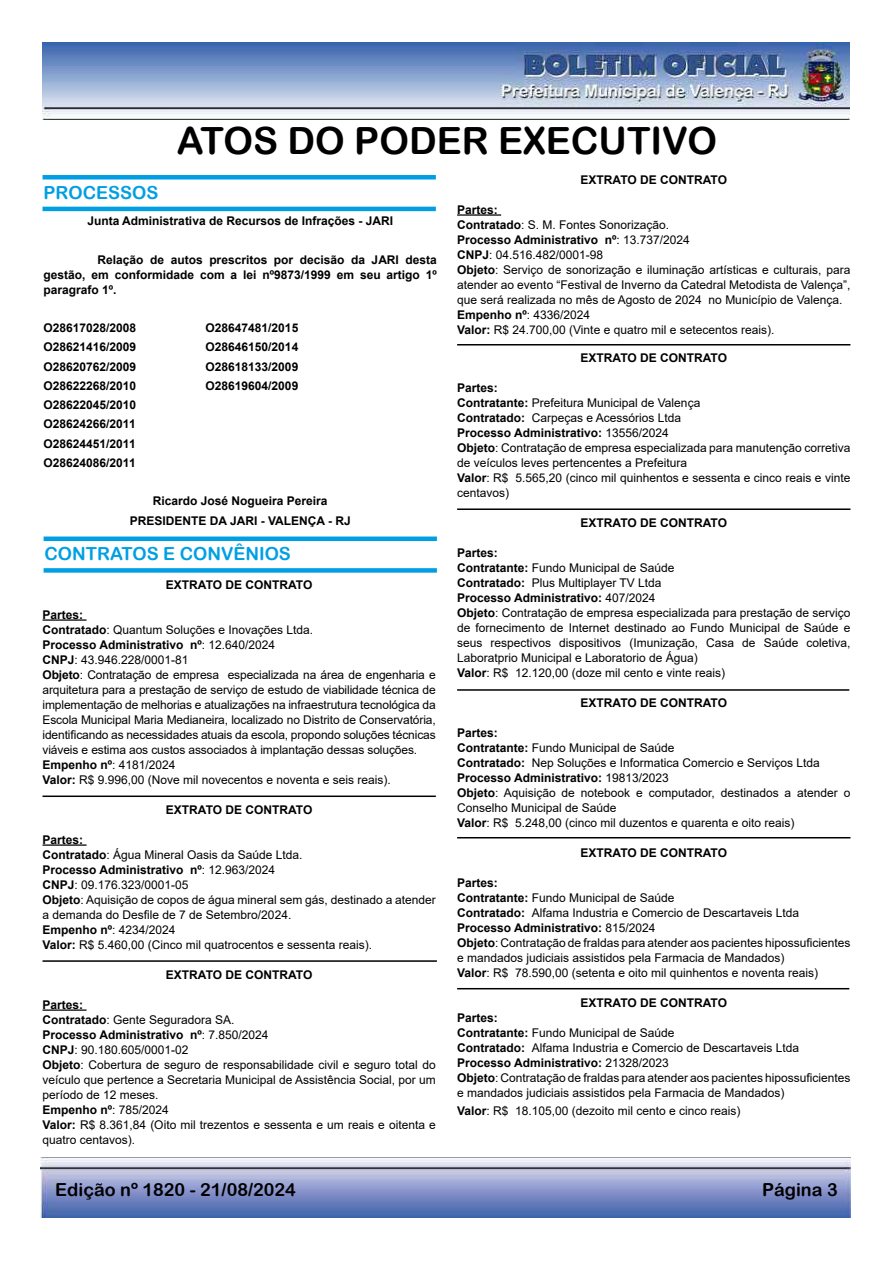
<style>
.page{position:relative;width:893px;height:1263px;background:#fff}
.page>*{position:absolute;margin:0;border:0;box-sizing:border-box;transform-origin:0 0}
.t1{font:37.5px "Arial Rounded MT Bold";color:#000}
.t2{font:18px "Arial Rounded MT Bold";color:#000}
.t3{font:18px "Arial Rounded MT Bold";color:#009fe3}
.t4{font:12px/15px "Arial";color:#000}
.t5{font:700 12px/19.2px "Arial";color:#000;text-align:justify}
.s1{font-weight:700}
</style>
<div class="page">
<img style="left:43px;top:43px;width:806px;height:76px">
<img style="left:40px;top:1158px;width:811px;height:60px">
<div style="left:44px;top:568px;width:393px;height:5px;background:#009fe3"></div>
<div style="left:44px;top:536px;width:393px;height:5px;background:#009fe3"></div>
<hr style="left:43px;top:207px;width:393px;height:4px;background:#009fe3">
<hr style="left:43px;top:175px;width:393px;height:4px;background:#009fe3">
<hr style="left:43px;top:619px;width:44px;height:2px;background:#000">
<hr style="left:43px;top:844px;width:44px;height:2px;background:#000">
<hr style="left:43px;top:1009px;width:44px;height:2px;background:#000">
<hr style="left:457px;top:214px;width:44px;height:2px;background:#000">
<hr style="left:43px;top:795px;width:393px;height:2px;background:#000">
<hr style="left:43px;top:960px;width:394px;height:2px;background:#000">
<hr style="left:457px;top:344px;width:393px;height:1px;background:#000">
<hr style="left:457px;top:508px;width:393px;height:2px;background:#000">
<hr style="left:457px;top:689px;width:392px;height:2px;background:#000">
<hr style="left:457px;top:837px;width:393px;height:1px;background:#000">
<hr style="left:457px;top:988px;width:392px;height:1px;background:#000">
<h1 class="t1" style="left:177px;top:118px;width:542px">ATOS DO PODER EXECUTIVO</h1>
<h2 class="t3" style="left:44px;top:182px;width:116px">PROCESSOS</h2>
<p class="t5" style="left:87px;top:211px;width:307px">Junta Administrativa de Recursos de Infrações - JARI</p>
<p class="t5" style="left:44px;top:252px;width:395px;line-height:15px;text-indent:54px">Relação de autos prescritos por decisão da JARI desta gestão, em conformidade com a lei nº9873/1999 em seu artigo 1º paragrafo 1º.</p>
<p class="t5" style="left:44px;top:318px;width:94px">O28617028/2008</p>
<p class="t5" style="left:206px;top:318px;width:94px">O28647481/2015</p>
<p class="t5" style="left:44px;top:338px;width:94px">O28621416/2009</p>
<p class="t5" style="left:206px;top:338px;width:94px">O28646150/2014</p>
<p class="t5" style="left:44px;top:357px;width:94px">O28620762/2009</p>
<p class="t5" style="left:206px;top:357px;width:94px">O28618133/2009</p>
<p class="t5" style="left:44px;top:376px;width:94px">O28622268/2010</p>
<p class="t5" style="left:206px;top:376px;width:94px">O28619604/2009</p>
<p class="t5" style="left:44px;top:395px;width:94px">O28622045/2010<br>O28624266/2011<br>O28624451/2011<br>O28624086/2011</p>
<p class="t5" style="left:130px;top:492px;width:222px;text-align:center">Ricardo José Nogueira Pereira<br>PRESIDENTE DA JARI - VALENÇA - RJ</p>
<h2 class="t3" style="left:45px;top:543px;width:248px">CONTRATOS E CONVÊNIOS</h2>
<p class="t5" style="left:166px;top:575px;width:148px">EXTRATO DE CONTRATO</p>
<p class="t4" style="left:43px;top:607px;width:395px"><span class="s1">Partes:<br>Contratado</span>: Quantum Soluções e Inovações Ltda.<br><span class="s1">Processo Administrativo nº</span>: 12.640/2024<br><span class="s1">CNPJ</span>: 43.946.228/0001-81<br><span class="s1">Objeto</span>: Contratação de empresa especializada na área de engenharia e arquitetura para a prestação de serviço de estudo de viabilidade técnica de implementação de melhorias e atualizações na infraestrutura tecnológica da Escola Municipal Maria Medianeira, localizado no Distrito de Conservatória, identificando as necessidades atuais da escola, propondo soluções técnicas viáveis e estima aos custos associados à implantação dessas soluções.<br><span class="s1">Empenho nº</span>: 4181/2024<br><span class="s1">Valor:</span> R$ 9.996,00 (Nove mil novecentos e noventa e seis reais).</p>
<p class="t5" style="left:166px;top:800px;width:148px">EXTRATO DE CONTRATO</p>
<p class="t4" style="left:43px;top:832px;width:395px"><span class="s1">Partes:<br>Contratado</span>: Água Mineral Oasis da Saúde Ltda.<br><span class="s1">Processo Administrativo nº</span>: 12.963/2024<br><span class="s1">CNPJ</span>: 09.176.323/0001-05<br><span class="s1">Objeto</span>: Aquisição de copos de água mineral sem gás, destinado a atender a demanda do Desfile de 7 de Setembro/2024.<br><span class="s1">Empenho nº</span>: 4234/2024<br><span class="s1">Valor:</span> R$ 5.460,00 (Cinco mil quatrocentos e sessenta reais).</p>
<p class="t5" style="left:166px;top:965px;width:148px">EXTRATO DE CONTRATO</p>
<p class="t4" style="left:43px;top:997px;width:395px"><span class="s1">Partes:<br>Contratado</span>: Gente Seguradora SA.<br><span class="s1">Processo Administrativo nº</span>: 7.850/2024<br><span class="s1">CNPJ</span>: 90.180.605/0001-02<br><span class="s1">Objeto</span>: Cobertura de seguro de responsabilidade civil e seguro total do veículo que pertence a Secretaria Municipal de Assistência Social, por um período de 12 meses.<br><span class="s1">Empenho nº</span>: 785/2024<br><span class="s1">Valor:</span> R$ 8.361,84 (Oito mil trezentos e sessenta e um reais e oitenta e quatro centavos).</p>
<p class="t5" style="left:581px;top:170px;width:148px">EXTRATO DE CONTRATO</p>
<p class="t4" style="left:457px;top:202px;width:395px"><span class="s1">Partes:<br>Contratado</span>: S. M. Fontes Sonorização.<br><span class="s1">Processo Administrativo nº</span>: 13.737/2024<br><span class="s1">CNPJ</span>: 04.516.482/0001-98<br><span class="s1">Objeto</span>: Serviço de sonorização e iluminação artísticas e culturais, para atender ao evento “Festival de Inverno da Catedral Metodista de Valença”, que será realizada no mês de Agosto de 2024 no Município de Valença.<br><span class="s1">Empenho nº</span>: 4336/2024<br><span class="s1">Valor:</span> R$ 24.700,00 (Vinte e quatro mil e setecentos reais).</p>
<p class="t5" style="left:581px;top:348px;width:148px">EXTRATO DE CONTRATO</p>
<p class="t4" style="left:457px;top:380px;width:395px"><span class="s1">Partes:<br>Contratante:</span> Prefeitura Municipal de Valença<br><span class="s1">Contratado:</span> Carpeças e Acessórios Ltda<br><span class="s1">Processo Administrativo:</span> 13556/2024<br><span class="s1">Objeto</span>: Contratação de empresa especializada para manutenção corretiva de veículos leves pertencentes a Prefeitura<br><span class="s1">Valor</span>: R$ 5.565,20 (cinco mil quinhentos e sessenta e cinco reais e vinte centavos)</p>
<p class="t5" style="left:581px;top:513px;width:148px">EXTRATO DE CONTRATO</p>
<p class="t4" style="left:457px;top:545px;width:395px"><span class="s1">Partes:<br>Contratante:</span> Fundo Municipal de Saúde<br><span class="s1">Contratado:</span> Plus Multiplayer TV Ltda<br><span class="s1">Processo Administrativo:</span> 407/2024<br><span class="s1">Objeto</span>: Contratação de empresa especializada para prestação de serviço de fornecimento de Internet destinado ao Fundo Municipal de Saúde e seus respectivos dispositivos (Imunização, Casa de Saúde coletiva, Laboratprio Municipal e Laboratorio de Água)<br><span class="s1">Valor</span>: R$ 12.120,00 (doze mil cento e vinte reais)</p>
<p class="t5" style="left:581px;top:693px;width:148px">EXTRATO DE CONTRATO</p>
<p class="t4" style="left:457px;top:725px;width:395px"><span class="s1">Partes:<br>Contratante:</span> Fundo Municipal de Saúde<br><span class="s1">Contratado:</span> Nep Soluções e Informatica Comercio e Serviços Ltda <span class="s1">Processo Administrativo:</span> 19813/2023<br><span class="s1">Objeto</span>: Aquisição de notebook e computador, destinados a atender o Conselho Municipal de Saúde<br><span class="s1">Valor</span>: R$ 5.248,00 (cinco mil duzentos e quarenta e oito reais)</p>
<p class="t5" style="left:581px;top:843px;width:148px">EXTRATO DE CONTRATO</p>
<p class="t4" style="left:457px;top:875px;width:395px"><span class="s1">Partes:<br>Contratante:</span> Fundo Municipal de Saúde<br><span class="s1">Contratado:</span> Alfama Industria e Comercio de Descartaveis Ltda <span class="s1">Processo Administrativo:</span> 815/2024<br><span class="s1">Objeto</span>: Contratação de fraldas para atender aos pacientes hipossuficientes e mandados judiciais assistidos pela Farmacia de Mandados)<br><span class="s1">Valor</span>: R$ 78.590,00 (setenta e oito mil quinhentos e noventa reais)</p>
<p class="t5" style="left:581px;top:993px;width:148px">EXTRATO DE CONTRATO</p>
<p class="t4" style="left:457px;top:1010px;width:395px"><span class="s1">Partes:<br>Contratante:</span> Fundo Municipal de Saúde<br><span class="s1">Contratado:</span> Alfama Industria e Comercio de Descartaveis Ltda <span class="s1">Processo Administrativo:</span> 21328/2023<br><span class="s1">Objeto</span>: Contratação de fraldas para atender aos pacientes hipossuficientes e mandados judiciais assistidos pela Farmacia de Mandados)</p>
<p class="t4" style="left:457px;top:1103px;width:285px"><span class="s1">Valor</span>: R$ 18.105,00 (dezoito mil cento e cinco reais)</p>
<h2 class="t2" style="left:55px;top:1179px;width:242px">Edição nº 1820 - 21/08/2024</h2>
<h2 class="t2" style="left:762px;top:1179px;width:77px">Página 3</h2>
</div>
